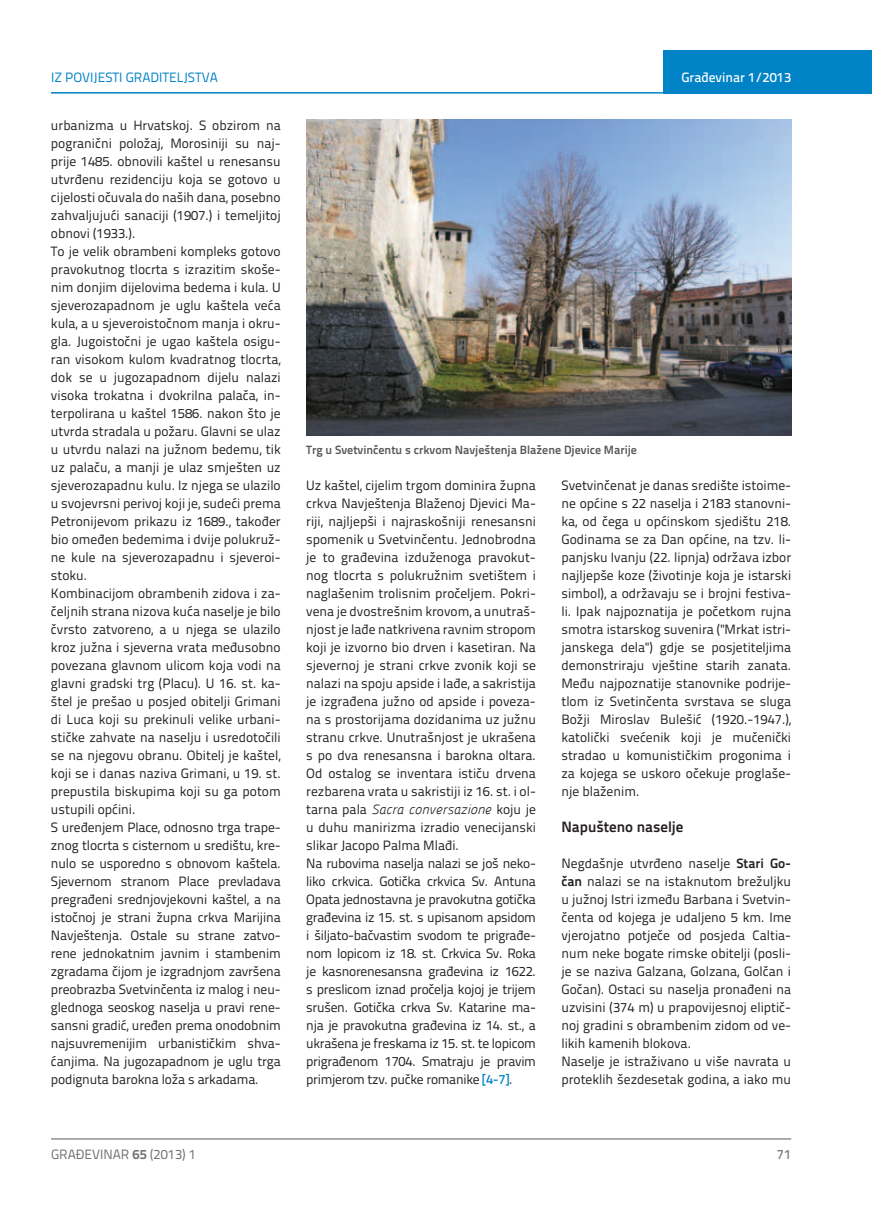
<style>
.page{position:relative;width:872px;height:1212px;background:#fff}
.page>*{position:absolute;margin:0;border:0;box-sizing:border-box;transform-origin:0 0}
.t1{font:700 15px "Titillium Text 22 L";color:#231f20}
.t2{font:13.5px/18px "Titillium Text 22 L";color:#231f20}
.t3{font:13.5px/18px "Titillium Text 22 L";letter-spacing:-.02em;color:#231f20}
.t4{font:italic 13.5px "Panefresco 250 wt";color:#231f20}
.t5{font:13.5px "Titillium Text 22 L";color:#0082c7}
.t6{font:13.5px "Titillium Text 22 L";color:#6d6f71}
.t7{font:500 13.5px "Titillium Text 22 L";color:#fff}
.t8{font:500 13.5px "Titillium Text 22 L";color:#797a7d}
.t9{font:700 12px "Titillium Text 22 L";color:#58595b}
.s1{font-weight:700}
.s2{font-family:"Titillium Text 22 L";font-style:normal}
.s3{font-weight:500;color:#0082c7}
</style>
<div class="page">
<hr style="left:51px;top:1139px;width:740px;height:1px;background:#58595b">
<div style="left:663px;top:50px;width:209px;height:44px;background:#0082c7"></div>
<hr style="left:51px;top:92px;width:821px;height:2px;background:#0082c7">
<img style="left:306px;top:119px;width:485px;height:317px">
<p class="t5" style="left:51px;top:68px;width:168px">IZ POVIJESTI GRADITELJSTVA</p>
<p class="t7" style="left:681px;top:67px;width:111px">Građevinar 1/2013</p>
<p class="t2" style="left:51px;top:115px;width:231px">urbanizma u Hrvatskoj. S obzirom na pogranični položaj, Morosiniji su naj&shy;prije 1485. obnovili kaštel u renesansu utvrđenu rezidenciju koja se gotovo u cijelosti očuvala do naših dana, posebno zahvaljujući sanaciji (1907.) i temeljitoj obnovi (1933.).<br>To je velik obrambeni kompleks gotovo pravokutnog tlocrta s izrazitim skoše&shy;nim donjim dijelovima bedema i kula. U sjeverozapadnom je uglu kaštela veća kula, a u sjeveroistočnom manja i okru&shy;gla. Jugoistočni je ugao kaštela osigu&shy;ran visokom kulom kvadratnog tlocrta, dok se u jugozapadnom dijelu nalazi visoka trokatna i dvokrilna palača, in&shy;terpolirana u kaštel 1586. nakon što je utvrda stradala u požaru. Glavni se ulaz u utvrdu nalazi na južnom bedemu, tik uz palaču, a manji je ulaz smješten uz sjeverozapadnu kulu. Iz njega se ulazilo u svojevrsni perivoj koji je, sudeći prema Petronijevom prikazu iz 1689., također bio omeđen bedemima i dvije polukruž&shy;ne kule na sjeverozapadnu i sjeveroi&shy;stoku.<br>Kombinacijom obrambenih zidova i za&shy;čeljnih strana nizova kuća naselje je bilo čvrsto zatvoreno, a u njega se ulazilo kroz južna i sjeverna vrata međusobno povezana glavnom ulicom koja vodi na glavni gradski trg (Placu). U 16. st. ka&shy;štel je prešao u posjed obitelji Grimani di Luca koji su prekinuli velike urbani&shy;stičke zahvate na naselju i usredotočili se na njegovu obranu. Obitelj je kaštel, koji se i danas naziva Grimani, u 19. st. prepustila biskupima koji su ga potom ustupili općini.<br>S uređenjem Place, odnosno trga trape&shy;znog tlocrta s cisternom u središtu, kre&shy;nulo se usporedno s obnovom kaštela.<br>Sjevernom stranom Place prevladava pregrađeni srednjovjekovni kaštel, a na istočnoj je strani župna crkva Marijina Navještenja. Ostale su strane zatvo&shy;rene jednokatnim javnim i stambenim zgradama čijom je izgradnjom završena preobrazba Svetvinčenta iz malog i neu&shy;glednoga seoskog naselja u pravi rene&shy;sansni gradić, uređen prema onodobnim najsuvremenijim urbanističkim shva&shy;ćanjima. Na jugozapadnom je uglu trga podignuta barokna loža s arkadama.</p>
<p class="t9" style="left:306px;top:440px;width:332px">Trg u Svetvinčentu s crkvom Navještenja Blažene Djevice Marije</p>
<p class="t2" style="left:561px;top:475px;width:231px;text-align:justify">Svetvinčenat je danas središte istoime&shy;ne općine s 22 naselja i 2183 stanovni&shy;ka, od čega u općinskom sjedištu 218.<br>Godinama se za Dan općine, na tzv. li&shy;panjsku Ivanju (22. lipnja) održava izbor najljepše koze (životinje koja je istarski simbol), a održavaju se i brojni festiva&shy;li. Ipak najpoznatija je početkom rujna smotra istarskog suvenira ("Mrkat istri&shy;janskega dela") gdje se posjetiteljima demonstriraju vještine starih zanata.<br>Među najpoznatije stanovnike podrije&shy;tlom iz Svetinčenta svrstava se sluga Božji Miroslav Bulešić (1920.-1947.), katolički svećenik koji je mučenički stradao u komunističkim progonima i za kojega se uskoro očekuje proglaše&shy;nje blaženim.</p>
<p class="t1" style="left:561px;top:815px;width:123px">Napušteno naselje</p>
<p class="t2" style="left:561px;top:854px;width:231px">Negdašnje utvrđeno naselje <span class="s1">Stari Go&shy;čan</span> nalazi se na istaknutom brežuljku u južnoj Istri između Barbana i Svetvin&shy;čenta od kojega je udaljeno 5 km. Ime vjerojatno potječe od posjeda Caltia&shy;num neke bogate rimske obitelji (posli&shy;je se naziva Galzana, Golzana, Golčan i Gočan). Ostaci su naselja pronađeni na uzvisini (374 m) u prapovijesnoj eliptič&shy;noj gradini s obrambenim zidom od ve&shy;likih kamenih blokova.<br>Naselje je istraživano u više navrata u proteklih šezdesetak godina, a iako mu</p>
<p class="t2" style="left:306px;top:475px;width:231px;text-align:justify">Uz kaštel, cijelim trgom dominira župna crkva Navještenja Blaženoj Djevici Ma&shy;riji, najljepši i najraskošniji renesansni spomenik u Svetvinčentu. Jednobrodna je to građevina izduženoga pravokut&shy;nog tlocrta s polukružnim svetištem i naglašenim trolisnim pročeljem. Pokri&shy;vena je dvostrešnim krovom, a unutraš&shy;njost je lađe natkrivena ravnim stropom koji je izvorno bio drven i kasetiran. Na sjevernoj je strani crkve zvonik koji se nalazi na spoju apside i lađe, a sakristija je izgrađena južno od apside i poveza&shy;na s prostorijama dozidanima uz južnu stranu crkve. Unutrašnjost je ukrašena s po dva renesansna i barokna oltara.<br>Od ostalog se inventara ističu drvena rezbarena vrata u sakristiji iz 16. st. i ol-</p>
<p class="t4" style="left:306px;top:799px;width:231px"><span class="s2">tarna pala</span> Sacra conversazione <span class="s2">koju je</span></p>
<p class="t3" style="left:306px;top:817px;width:231px">u duhu manirizma izradio venecijanski slikar Jacopo Palma Mlađi.<br>Na rubovima naselja nalazi se još neko&shy;liko crkvica. Gotička crkvica Sv. Antuna Opata jednostavna je pravokutna gotička građevina iz 15. st. s upisanom apsidom i šiljato-bačvastim svodom te prigrađe&shy;nom lopicom iz 18. st. Crkvica Sv. Roka je kasnorenesansna građevina iz 1622. s preslicom iznad pročelja kojoj je trijem srušen. Gotička crkva Sv. Katarine ma&shy;nja je pravokutna građevina iz 14. st., a ukrašena je freskama iz 15. st. te lopicom prigrađenom 1704. Smatraju je pravim primjerom tzv. pučke romanike <span class="s3">[4-7]</span>.</p>
<p class="t6" style="left:51px;top:1144px;width:146px">GRAĐEVINAR <span class="s1">65</span> (2013) 1</p>
<p class="t8" style="left:777px;top:1144px;width:16px">71</p>
</div>
